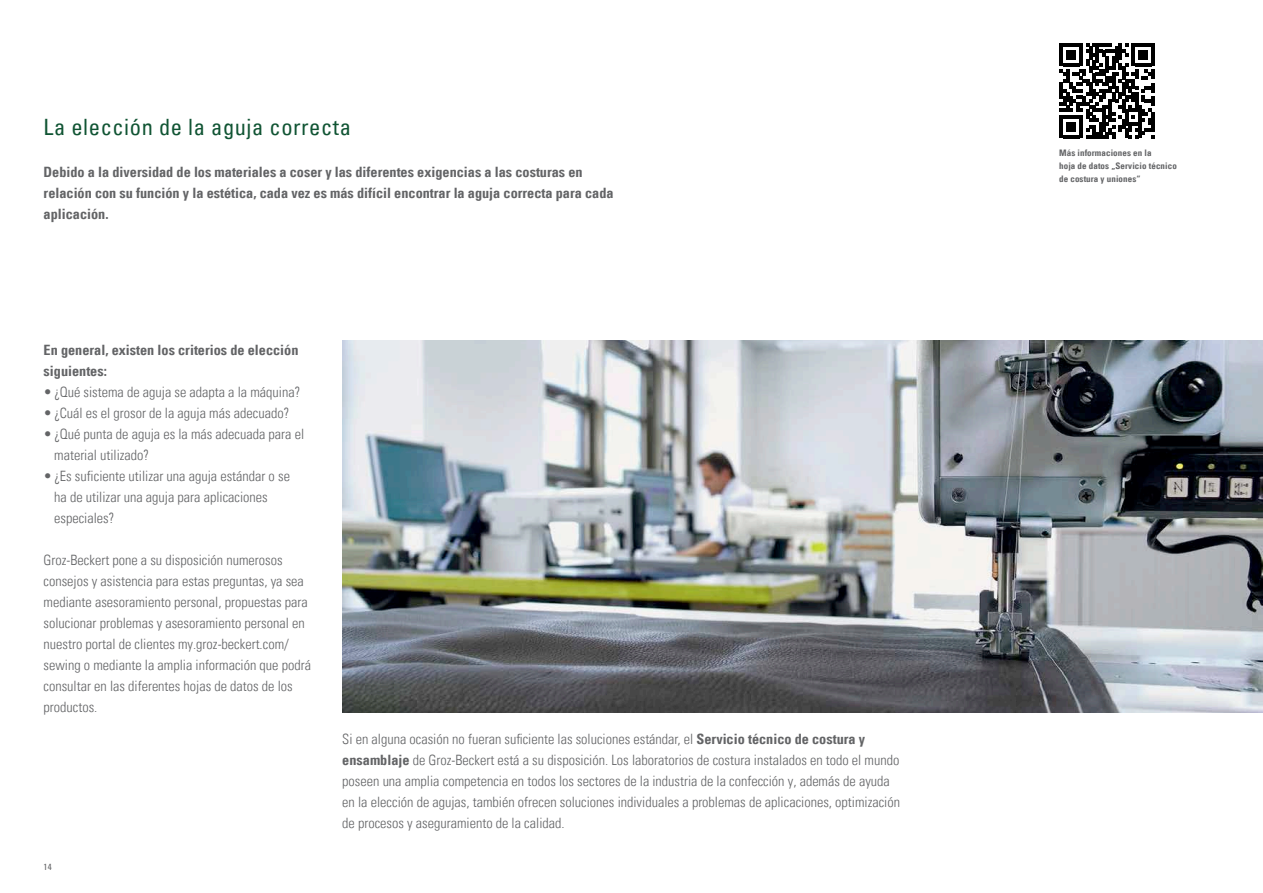
<style>
.page{position:relative;width:1263px;height:893px;background:#fff}
.page>*{position:absolute;margin:0;border:0;box-sizing:border-box;transform-origin:0 0}
.t1{font:condensed 22.5px "Univers Com 57";letter-spacing:.025em;color:#105433}
.t2{font:14.25px/21px "Univers Com 47 Light Cond";color:#636466}
.t3{font:14.25px/21px "Univers Com 67 Bold Cond";color:#636466}
.t4{font:9px/13.4px "Univers Com 67 Bold Cond";letter-spacing:.01em;color:#636466}
.t5{font:condensed 9px "Univers Com 57";color:#636466}
.s1{font-family:"Univers Com 67 Bold Cond"}
</style>
<div class="page">
<img style="left:342px;top:340px;width:921px;height:372px">
<svg style="left:1060px;top:43px;width:95px;height:95px"></svg>
<h1 class="t1" style="left:44px;top:113px;width:309px">La elección de la aguja correcta</h1>
<p class="t3" style="left:44px;top:161px;width:571px">Debido a la diversidad de los materiales a coser y las diferentes exigencias a las costuras en relación con su función y la estética, cada vez es más difícil encontrar la aguja correcta para cada aplicación.</p>
<p class="t3" style="left:44px;top:340px;width:256px">En general, existen los criterios de elección siguientes:</p>
<p class="t2" style="left:44px;top:382px;width:258px">•¿Qué sistema de aguja se adapta a la máquina?</p>
<p class="t2" style="left:44px;top:403px;width:247px">•¿Cuál es el grosor de la aguja más adecuado?</p>
<p class="t2" style="left:54px;top:424px;width:251px;text-indent:-11px">•¿Qué punta de aguja es la más adecuada para el material utilizado?</p>
<p class="t2" style="left:54px;top:466px;width:237px;text-indent:-11px">•¿Es suficiente utilizar una aguja estándar o se ha de utilizar una aguja para aplicaciones especiales?</p>
<p class="t2" style="left:44px;top:550px;width:269px">Groz-Beckert pone a su disposición numerosos consejos y asistencia para estas preguntas, ya sea mediante asesoramiento personal, propuestas para solucionar problemas y asesoramiento personal en nuestro portal de clientes my.groz-beckert.com/ sewing o mediante la amplia información que podrá consultar en las diferentes hojas de datos de los productos.</p>
<p class="t5" style="left:44px;top:861px;width:10px">14</p>
<p class="t2" style="left:342px;top:728px;width:559px">Si en alguna ocasión no fueran suficiente las soluciones estándar, el <span class="s1">Servicio técnico de costura y ensamblaje</span> de Groz-Beckert está a su disposición. Los laboratorios de costura instalados en todo el mundo poseen una amplia competencia en todos los sectores de la industria de la confección y, además de ayuda en la elección de agujas, también ofrecen soluciones individuales a problemas de aplicaciones, optimización de procesos y aseguramiento de la calidad.</p>
<p class="t4" style="left:1059px;top:146px;width:119px">Más informaciones en la<br>hoja de datos „Servicio técnico de costura y uniones“</p>
</div>
